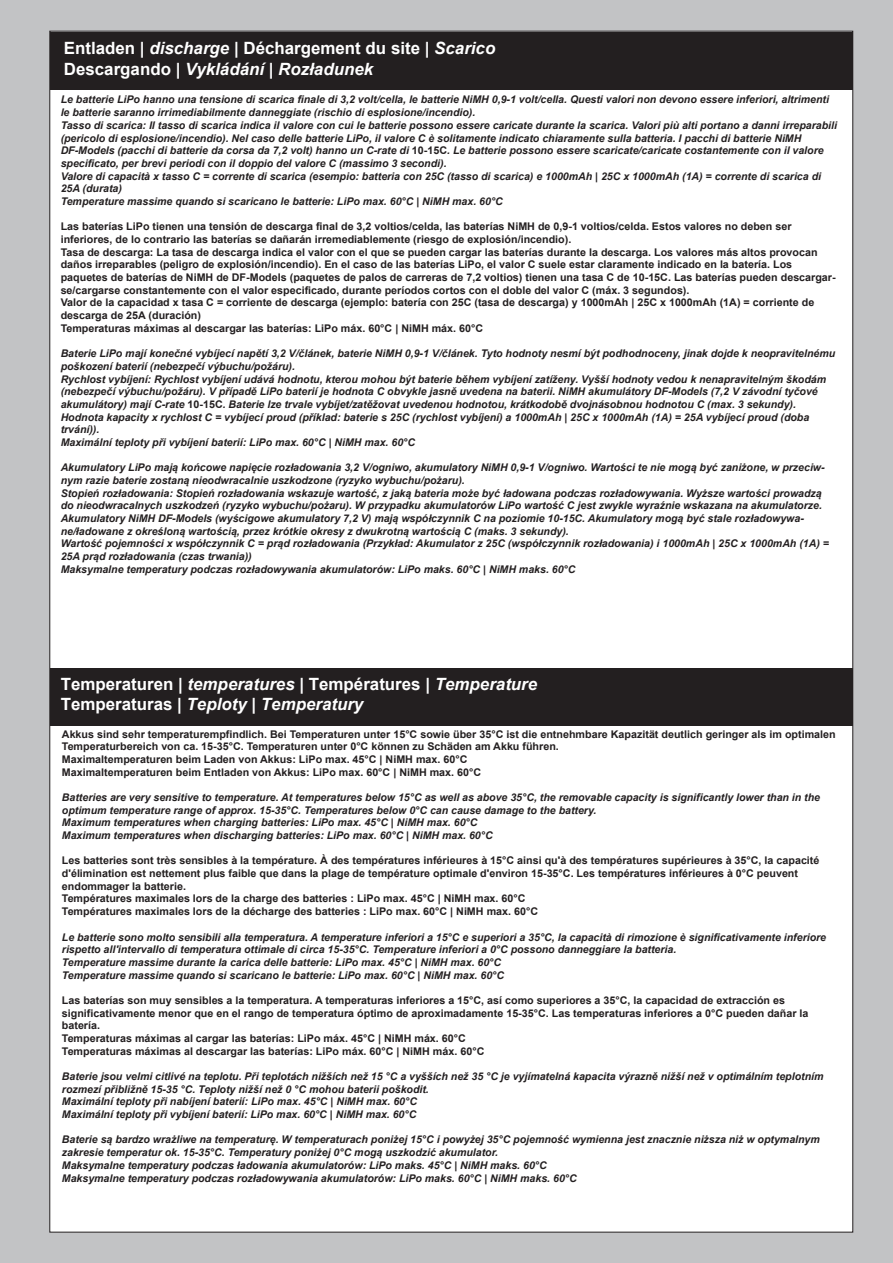
<style>
.page{position:relative;width:893px;height:1263px;background:#c2c3c5}
.page>*{position:absolute;margin:0;border:0;box-sizing:border-box;transform-origin:0 0}
.t1{font:italic 700 16.95px/20.2px "Arial";color:#fff}
.t2{font:700 16.95px/20.2px "Arial";color:#fff}
.t3{font:italic 700 10.5px/12.8px "Arial";color:#231f20}
.t4{font:700 10.5px/12.8px "Arial";color:#231f20}
.s1{font-style:italic}
.s2{font-style:normal}
</style>
<div class="page">
<div style="left:49px;top:31px;width:804px;height:1201px;background:#fff;border:1px solid #231f20"></div>
<div style="left:50px;top:32px;width:803px;height:58px;background:#231f20"></div>
<div style="left:50px;top:668px;width:803px;height:57px;background:#231f20"></div>
<h1 class="t2" style="left:64px;top:40px;width:433px">Entladen | <span class="s1">discharge |</span> DÈchargement du site | <span class="s1">Scarico<br></span>Descargando <span class="s1">| Vykládání | Rozładunek</span></h1>
<p class="t3" style="left:61px;top:94px;width:778px">Le batterie LiPo hanno una tensione di scarica finale di 3,2 volt/cella, le batterie NiMH 0,9-1 volt/cella. Questi valori non devono essere inferiori, altrimenti le batterie saranno irrimediabilmente danneggiate (rischio di esplosione/incendio).<br>Tasso di scarica: Il tasso di scarica indica il valore con cui le batterie possono essere caricate durante la scarica. Valori pi˘ alti portano a danni irreparabili (pericolo di esplosione/incendio). Nel caso delle batterie LiPo, il valore C è solitamente indicato chiaramente sulla batteria. I pacchi di batterie NiMH DF-Models (pacchi di batterie da corsa da 7,2 volt) hanno un C-rate di <span class="s2">10-15C</span>. Le batterie possono essere scaricate/caricate costantemente con il valore specificato, per brevi periodi con il doppio del valore C (massimo 3 secondi).<br>Valore di capacità x tasso C = corrente di scarica (esempio: batteria con 25C (tasso di scarica) e 1000mAh | 25C x 1000mAh (1A) = corrente di scarica di 25A (durata)<br>Temperature massime quando si scaricano le batterie: LiPo max. 60°C | NiMH max. 60°C</p>
<p class="t4" style="left:61px;top:221px;width:776px">Las baterÌas LiPo tienen una tensiÛn de descarga final de 3,2 voltios/celda, las baterÌas NiMH de 0,9-1 voltios/celda. Estos valores no deben ser inferiores, de lo contrario las baterÌas se daÒar·n irremediablemente (riesgo de explosiÛn/incendio).<br>Tasa de descarga: La tasa de descarga indica el valor con el que se pueden cargar las baterÌas durante la descarga. Los valores m·s altos provocan daÒos irreparables (peligro de explosiÛn/incendio). En el caso de las baterÌas LiPo, el valor C suele estar claramente indicado en la baterÌa. Los paquetes de baterÌas de NiMH de DF-Models (paquetes de palos de carreras de 7,2 voltios) tienen una tasa C de 10-15C. Las baterÌas pueden descargar&shy;se/cargarse constantemente con el valor especificado, durante perÌodos cortos con el doble del valor C (m·x. 3 segundos).<br>Valor de la capacidad x tasa C = corriente de descarga (ejemplo: baterÌa con 25C (tasa de descarga) y 1000mAh | 25C x 1000mAh (1A) = corriente de descarga de 25A (duraciÛn)<br>Temperaturas máximas al descargar las baterías: LiPo máx. 60°C | NiMH máx. 60°C</p>
<p class="t3" style="left:61px;top:347px;width:776px">Baterie LiPo mají konečné vybíjecí napětí 3,2 V/článek, baterie NiMH 0,9-1 V/článek. Tyto hodnoty nesmí být podhodnoceny, jinak dojde k neopravitelnému poškození baterií (nebezpečí výbuchu/požáru).<br>Rychlost vybíjení: Rychlost vybíjení udává hodnotu, kterou mohou být baterie během vybíjení zatíženy. Vyšší hodnoty vedou k nenapravitelným škodám (nebezpečí výbuchu/požáru). V případě LiPo baterií je hodnota C obvykle jasně uvedena na baterii. NiMH akumulátory DF-Models (7,2 V závodní tyčové akumulátory) mají C-rate <span class="s2">10-15C</span>. Baterie lze trvale vybíjet/zatěžovat uvedenou hodnotou, krátkodobě dvojnásobnou hodnotou C (max. 3 sekundy).<br>Hodnota kapacity x rychlost C = vybíjecí proud (příklad: baterie s 25C (rychlost vybíjení) a 1000mAh | 25C x 1000mAh (1A) = 25A vybíjecí proud (doba trvání)).<br>Maximální teploty při vybíjení baterií: LiPo max. 60°C | NiMH max. 60°C</p>
<p class="t3" style="left:61px;top:462px;width:770px">Akumulatory LiPo mają końcowe napięcie rozładowania 3,2 V/ogniwo, akumulatory NiMH 0,9-1 V/ogniwo. Wartości te nie mogą być zaniżone, w przeciw&shy;nym razie baterie zostaną nieodwracalnie uszkodzone (ryzyko wybuchu/pożaru).<br>Stopień rozładowania: Stopień rozładowania wskazuje wartość, z jaką bateria może być ładowana podczas rozładowywania. Wyższe wartości prowadzą do nieodwracalnych uszkodzeń (ryzyko wybuchu/pożaru). W przypadku akumulatorów LiPo wartość C jest zwykle wyraźnie wskazana na akumulatorze.<br>Akumulatory NiMH DF-Models (wyścigowe akumulatory 7,2 V) mają współczynnik C na poziomie 10-15C. Akumulatory mogą być stale rozładowywa&shy;ne/ładowane z określoną wartością, przez krótkie okresy z dwukrotną wartością C (maks. 3 sekundy).<br>Wartość pojemności x współczynnik C = prąd rozładowania (Przykład: Akumulator z 25C (współczynnik rozładowania) i 1000mAh | 25C x 1000mAh (1A) = 25A prąd rozładowania (czas trwania))<br>Maksymalne temperatury podczas rozładowywania akumulatorów: LiPo maks. 60°C | NiMH maks. 60°C</p>
<h1 class="t1" style="left:61px;top:675px;width:478px"><span class="s2">Temperaturen |</span> temperatures | <span class="s2">TempÈratures |</span> Temperature<br><span class="s2">Temperaturas</span> | Teploty | Temperatury</h1>
<p class="t4" style="left:62px;top:728px;width:775px">Akkus sind sehr temperaturempfindlich. Bei Temperaturen unter 15°C sowie über 35°C ist die entnehmbare Kapazität deutlich geringer als im optimalen Temperaturbereich von ca. 15-35°C. Temperaturen unter 0°C können zu Schäden am Akku führen.<br>Maximaltemperaturen beim Laden von Akkus: LiPo max. 45°C | NiMH max. 60°C<br>Maximaltemperaturen beim Entladen von Akkus: LiPo max. 60°C | NiMH max. 60°C</p>
<p class="t3" style="left:62px;top:791px;width:760px">Batteries are very sensitive to temperature. At temperatures below 15°C as well as above 35°C, the removable capacity is significantly lower than in the optimum temperature range of approx. 15-35°C. Temperatures below 0°C can cause damage to the battery.<br>Maximum temperatures when charging batteries: LiPo max. 45°C | NiMH max. 60°C<br>Maximum temperatures when discharging batteries: LiPo max. 60°C | NiMH max. 60°C</p>
<p class="t4" style="left:62px;top:854px;width:759px">Les batteries sont très sensibles à la température. À des températures inférieures à 15°C ainsi qu'à des températures supérieures à 35°C, la capacité d'élimination est nettement plus faible que dans la plage de température optimale d'environ 15-35°C. Les températures inférieures à 0°C peuvent endommager la batterie.<br>Températures maximales lors de la charge des batteries : LiPo max. 45°C | NiMH max. 60°C<br>Températures maximales lors de la décharge des batteries : LiPo max. 60°C | NiMH max. 60°C</p>
<p class="t3" style="left:62px;top:931px;width:766px">Le batterie sono molto sensibili alla temperatura. A temperature inferiori a 15°C e superiori a 35°C, la capacità di rimozione è significativamente inferiore rispetto all'intervallo di temperatura ottimale di circa 15-35°C. Temperature inferiori a 0°C possono danneggiare la batteria.<br>Temperature massime durante la carica delle batterie: LiPo max. 45°C | NiMH max. 60°C<br>Temperature massime quando si scaricano le batterie: LiPo max. 60°C | NiMH max. 60°C</p>
<p class="t4" style="left:62px;top:994px;width:748px">Las baterías son muy sensibles a la temperatura. A temperaturas inferiores a 15°C, así como superiores a 35°C, la capacidad de extracción es significativamente menor que en el rango de temperatura óptimo de aproximadamente 15-35°C. Las temperaturas inferiores a 0°C pueden dañar la baterÌa.<br>Temperaturas máximas al cargar las baterías: LiPo máx. 45°C | NiMH máx. 60°C<br>Temperaturas máximas al descargar las baterías: LiPo máx. 60°C | NiMH máx. 60°C</p>
<p class="t3" style="left:62px;top:1070px;width:763px">Baterie jsou velmi citlivé na teplotu. Při teplotách nižších než 15 °C a vyšších než 35 °C je vyjímatelná kapacita výrazně nižší než v optimálním teplotním rozmezí přibližně 15-35 °C. Teploty nižší než 0 °C mohou baterii poškodit.<br>Maximální teploty při nabíjení baterií: LiPo max. 45°C | NiMH max. 60°C<br>Maximální teploty při vybíjení baterií: LiPo max. 60°C | NiMH max. 60°C</p>
<p class="t3" style="left:62px;top:1134px;width:759px">Baterie są bardzo wrażliwe na temperaturę. W temperaturach poniżej 15°C i powyżej 35°C pojemność wymienna jest znacznie niższa niż w optymalnym zakresie temperatur ok. 15-35°C. Temperatury poniżej 0°C mogą uszkodzić akumulator.<br>Maksymalne temperatury podczas ładowania akumulatorów: LiPo maks. 45°C | NiMH maks. 60°C<br>Maksymalne temperatury podczas rozładowywania akumulatorów: LiPo maks. 60°C | NiMH maks. 60°C</p>
</div>
